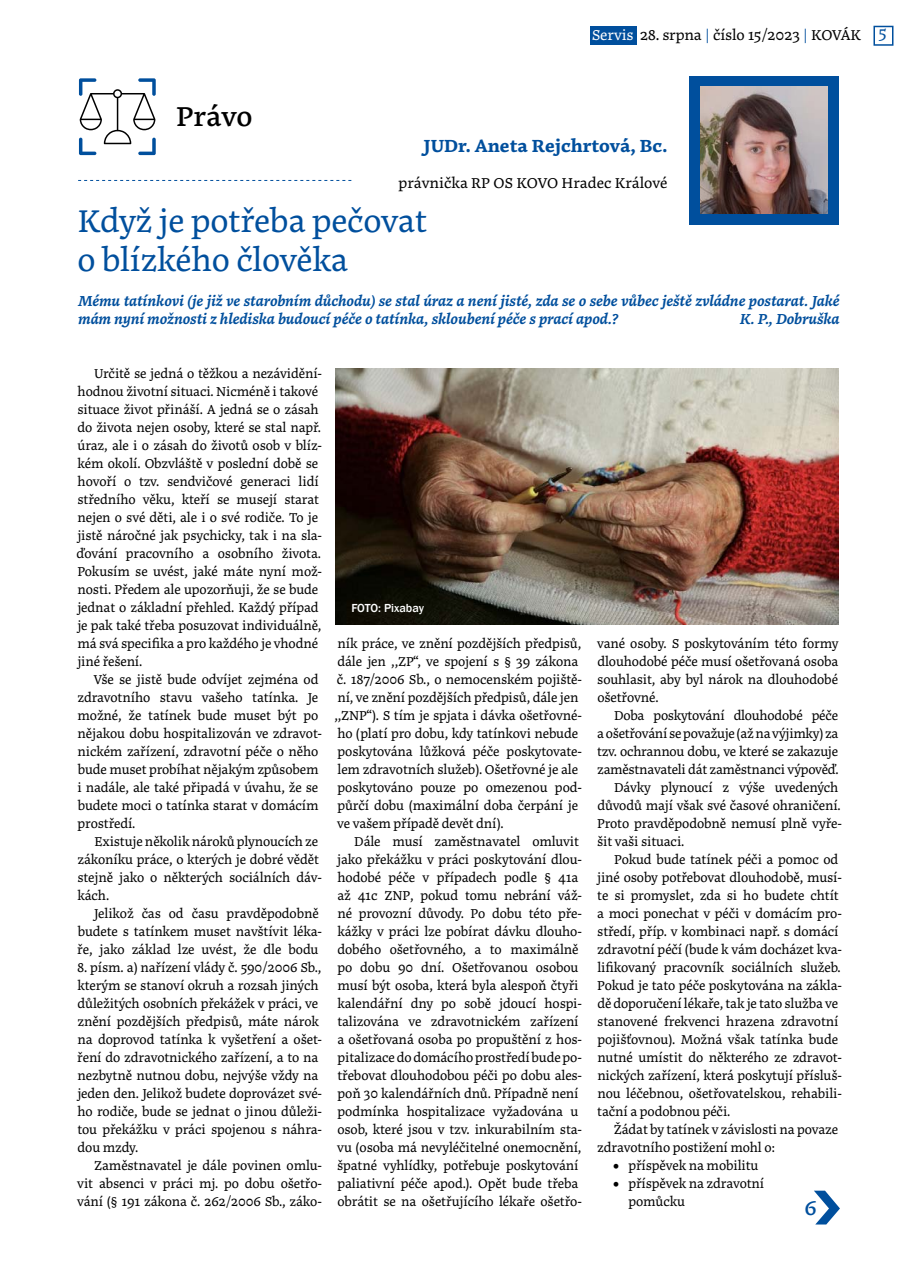
<style>
.page{position:relative;width:915px;height:1276px;background:#fff}
.page>*{position:absolute;margin:0;border:0;box-sizing:border-box;transform-origin:0 0}
.t1{font:33px/39px "Noort";letter-spacing:-.01em;color:#004f9d}
.t2{font:28.5px "Noort";letter-spacing:-.005em;color:#000}
.t3{font:21px "Noort";color:#004f9d}
.t4{font:700 18px "Noort";color:#004f9d}
.t5{font:italic 600 15px/18px "Noort";letter-spacing:-.01em;color:#004f9d}
.t6{font:15px "Noort";letter-spacing:-.01em;color:#000}
.t7{font:13.5px/18px "Noort";letter-spacing:-.01em;color:#000}
.t8{font:500 12px "Franklin Gothic";letter-spacing:-.01em;color:#fff}
.s1{color:#fff}
.s2{color:#004f9d}
.s3{font-size:16.5px;color:#004f9d}
</style>
<div class="page">
<svg style="left:78px;top:180px;width:273px;height:1px"></svg>
<div style="left:688px;top:76px;width:150px;height:148px;background:#004f9d"></div>
<img style="left:700px;top:86px;width:127px;height:128px">
<svg style="left:79px;top:78px;width:77px;height:77px"></svg>
<svg style="left:814px;top:1190px;width:25px;height:34px"></svg>
<img style="left:336px;top:368px;width:502px;height:256px">
<div style="left:589px;top:26px;width:47px;height:19px;background:#004f9d"></div>
<div style="left:873px;top:26px;width:20px;height:20px;border:2px solid #004f9d"></div>
<h2 class="t2" style="left:176px;top:99px;width:78px">Právo</h2>
<p class="t6" style="left:591px;top:26px;width:296px"><span class="s1">Servis</span> 28. srpna <span class="s2">|</span> číslo 15/2023 <span class="s2">|</span> KOVÁK <span class="s3">5</span></p>
<h3 class="t4" style="left:423px;top:135px;width:246px">JUDr. Aneta Rejchrtová, Bc.</h3>
<p class="t6" style="left:398px;top:174px;width:270px">právnička RP OS KOVO Hradec Králové</p>
<h1 class="t1" style="left:77px;top:201px;width:351px">Když je potřeba pečovat o blízkého člověka</h1>
<p class="t5" style="left:78px;top:292px;width:763px">Mému tatínkovi (je již ve starobním důchodu) se stal úraz a není jisté, zda se o sebe vůbec ještě zvládne postarat. Jaké mám nyní možnosti z hlediska budoucí péče o tatínka, skloubení péče s prací apod.?</p>
<p class="t5" style="left:739px;top:310px;width:101px">K. P., Dobruška</p>
<p class="t7" style="left:77px;top:364px;width:247px;text-indent:18px">Určitě se jedná o těžkou a nezávidění&shy;hodnou životní situaci. Nicméně i takové situace život přináší. A jedná se o zásah do života nejen osoby, které se stal např. úraz, ale i o zásah do životů osob v blíz&shy;kém okolí. Obzvláště v poslední době se hovoří o tzv. sendvičové generaci lidí středního věku, kteří se musejí starat nejen o své děti, ale i o své rodiče. To je jistě náročné jak psychicky, tak i na sla&shy;ďování pracovního a osobního života.<br>Pokusím se uvést, jaké máte nyní mož&shy;nosti. Předem ale upozorňuji, že se bude jednat o základní přehled. Každý případ je pak také třeba posuzovat individuálně, má svá specifika a pro každého je vhodné jiné řešení.</p>
<p class="t7" style="left:77px;top:670px;width:246px;text-indent:16px">Vše se jistě bude odvíjet zejména od zdravotního stavu vašeho tatínka. Je možné, že tatínek bude muset být po nějakou dobu hospitalizován ve zdravot&shy;nickém zařízení, zdravotní péče o něho bude muset probíhat nějakým způsobem i nadále, ale také připadá v úvahu, že se budete moci o tatínka starat v domácím prostředí.</p>
<p class="t7" style="left:77px;top:832px;width:246px;text-indent:17px">Existuje několik nároků plynoucích ze zákoníku práce, o kterých je dobré vědět stejně jako o některých sociálních dáv&shy;kách.</p>
<p class="t7" style="left:77px;top:904px;width:246px;text-indent:17px">Jelikož čas od času pravděpodobně budete s tatínkem muset navštívit léka&shy;ře, jako základ lze uvést, že dle bodu</p>
<p class="t7" style="left:77px;top:958px;width:246px">8. písm. a) nařízení vlády č. 590/2006 Sb., kterým se stanoví okruh a rozsah jiných důležitých osobních překážek v práci, ve znění pozdějších předpisů, máte nárok na doprovod tatínka k vyšetření a ošet&shy;ření do zdravotnického zařízení, a to na nezbytně nutnou dobu, nejvýše vždy na jeden den. Jelikož budete doprovázet své&shy;ho rodiče, bude se jednat o jinou důleži&shy;tou překážku v práci spojenou s náhra&shy;dou mzdy.</p>
<p class="t7" style="left:77px;top:1156px;width:246px;text-align:justify;text-indent:17px">Zaměstnavatel je dále povinen omlu&shy;vit absenci v práci mj. po dobu ošetřo&shy;vání (§ 191 zákona č. 262/2006 Sb., záko-</p>
<p class="t8" style="left:351px;top:601px;width:74px">FOTO: Pixabay</p>
<p class="t7" style="left:334px;top:634px;width:249px">ník práce, ve znění pozdějších předpisů, dále jen ,,ZP“, ve spojení s § 39 zákona č. 187/2006 Sb., o nemocenském pojiště&shy;ní, ve znění pozdějších předpisů, dále jen ,,ZNP“). S tím je spjata i dávka ošetřovné&shy;ho (platí pro dobu, kdy tatínkovi nebude poskytována lůžková péče poskytovate&shy;lem zdravotních služeb). Ošetřovné je ale poskytováno pouze po omezenou pod&shy;půrčí dobu (maximální doba čerpání je ve vašem případě devět dní).</p>
<p class="t7" style="left:337px;top:832px;width:246px;text-indent:17px">Dále musí zaměstnavatel omluvit jako překážku v práci poskytování dlou&shy;hodobé péče v případech podle § 41a až 41c ZNP, pokud tomu nebrání váž&shy;né provozní důvody. Po dobu této pře&shy;kážky v práci lze pobírat dávku dlouho&shy;dobého ošetřovného, a to maximálně po dobu 90 dní. Ošetřovanou osobou musí být osoba, která byla alespoň čtyři kalendářní dny po sobě jdoucí hospi&shy;talizována ve zdravotnickém zařízení a ošetřovaná osoba po propuštění z hos&shy;pitalizace do domácího prostředí bude po&shy;třebovat dlouhodobou péči po dobu ales&shy;poň 30 kalendářních dnů. Případně není podmínka hospitalizace vyžadována u osob, které jsou v tzv. inkurabilním sta&shy;vu (osoba má nevyléčitelné onemocnění, špatné vyhlídky, potřebuje poskytování paliativní péče apod.). Opět bude třeba obrátit se na ošetřujícího lékaře ošetřo-</p>
<p class="t7" style="left:597px;top:634px;width:243px;text-align:justify">vané osoby. S poskytováním této formy dlouhodobé péče musí ošetřovaná osoba souhlasit, aby byl nárok na dlouhodobé ošetřovné.</p>
<p class="t7" style="left:614px;top:706px;width:225px">Doba poskytování dlouhodobé péče</p>
<p class="t7" style="left:597px;top:724px;width:242px">a ošetřování se považuje (až na výjimky) za</p>
<p class="t7" style="left:597px;top:742px;width:242px">tzv. ochrannou dobu, ve které se zakazuje</p>
<p class="t7" style="left:597px;top:760px;width:243px">zaměstnavateli dát zaměstnanci výpověď.</p>
<p class="t7" style="left:614px;top:778px;width:226px">Dávky plynoucí z výše uvedených</p>
<p class="t7" style="left:597px;top:796px;width:245px">důvodů mají však své časové ohraničení.</p>
<p class="t7" style="left:597px;top:814px;width:246px">Proto pravděpodobně nemusí plně vyře-</p>
<p class="t7" style="left:597px;top:832px;width:89px">šit vaši situaci.</p>
<p class="t7" style="left:614px;top:850px;width:226px">Pokud bude tatínek péči a pomoc od</p>
<p class="t7" style="left:597px;top:868px;width:246px">jiné osoby potřebovat dlouhodobě, musí-</p>
<p class="t7" style="left:597px;top:886px;width:243px">te si promyslet, zda si ho budete chtít</p>
<p class="t7" style="left:597px;top:904px;width:246px">a moci ponechat v péči v domácím pro-</p>
<p class="t7" style="left:597px;top:922px;width:243px">středí, příp. v kombinaci např. s domácí</p>
<p class="t7" style="left:597px;top:940px;width:246px">zdravotní péčí (bude k vám docházet kva-</p>
<p class="t7" style="left:597px;top:958px;width:245px">lifikovaný pracovník sociálních služeb.</p>
<p class="t7" style="left:597px;top:976px;width:246px">Pokud je tato péče poskytována na zákla-</p>
<p class="t7" style="left:597px;top:994px;width:242px">dě doporučení lékaře, tak je tato služba ve</p>
<p class="t7" style="left:597px;top:1012px;width:242px">stanovené frekvenci hrazena zdravotní</p>
<p class="t7" style="left:597px;top:1030px;width:242px">pojišťovnou). Možná však tatínka bude</p>
<p class="t7" style="left:597px;top:1048px;width:246px">nutné umístit do některého ze zdravot-</p>
<p class="t7" style="left:597px;top:1066px;width:246px">nických zařízení, která poskytují přísluš-</p>
<p class="t7" style="left:597px;top:1084px;width:246px">nou léčebnou, ošetřovatelskou, rehabili-</p>
<p class="t7" style="left:597px;top:1102px;width:135px">tační a podobnou péči.</p>
<p class="t7" style="left:613px;top:1120px;width:226px">Žádat by tatínek v závislosti na povaze</p>
<p class="t7" style="left:597px;top:1138px;width:179px">zdravotního postižení mohl o:</p>
<p class="t7" style="left:612px;top:1156px;width:148px">• příspěvek na mobilitu</p>
<p class="t7" style="left:628px;top:1174px;width:137px;text-indent:-16px">• příspěvek na zdravotní pomůcku</p>
<h3 class="t3" style="left:804px;top:1195px;width:14px">6</h3>
</div>
